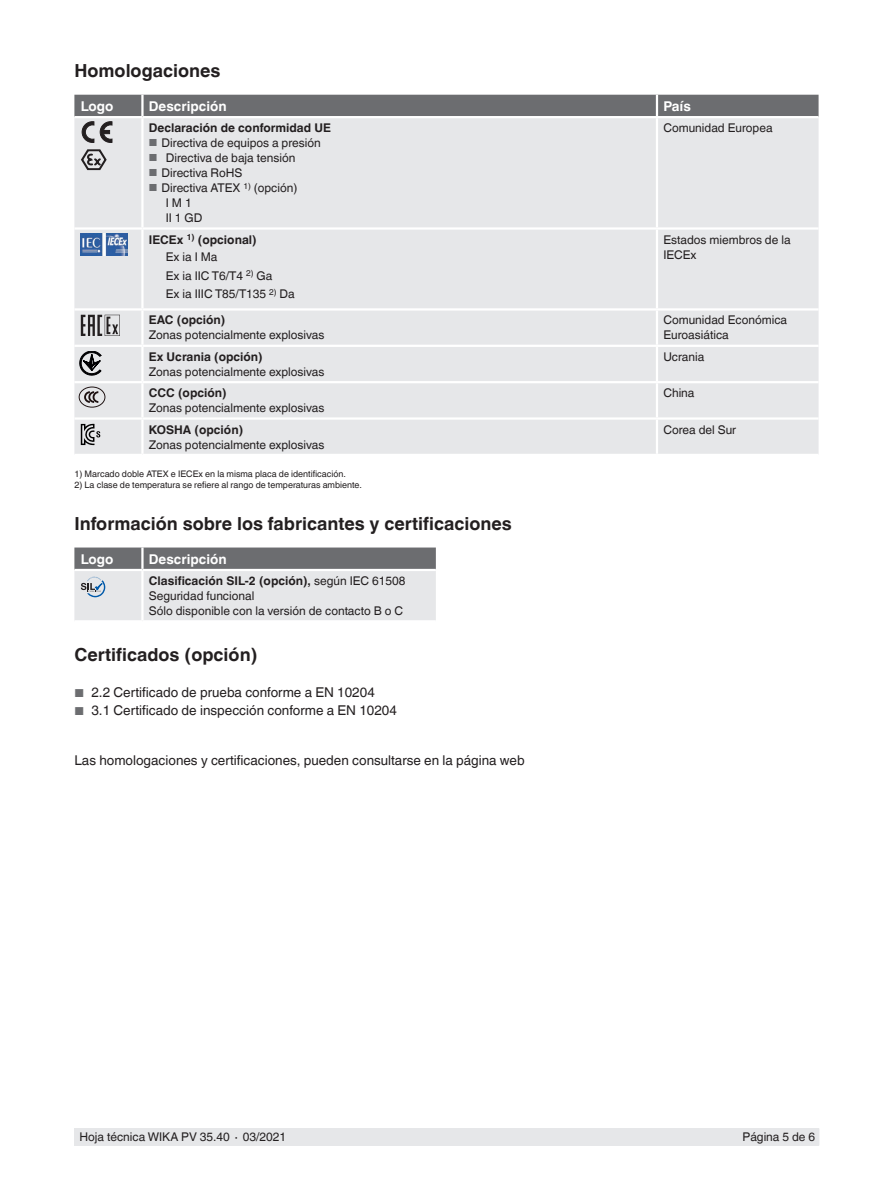
<style>
.page{position:relative;width:893px;height:1188px;background:#fff}
.page>*{position:absolute;margin:0;border:0;box-sizing:border-box;transform-origin:0 0}
.t1{font:700 18px "Helvetica World";color:#231f20}
.t2{font:13.5px "Helvetica World";color:#231f20}
.t3{font:700 13.5px "Helvetica World";color:#fff}
.t4{font:12px/15px "Helvetica World";color:#231f20}
.t5{font:700 12px "Helvetica World";color:#231f20}
.t6{font:9px "Helvetica World";color:#231f20}
.s1{font-size:10.2px;color:#6c6d70}
.s2{font-weight:700}
.s3{font-size:11.55px;color:#6c6d70}
</style>
<div class="page">
<div style="left:75px;top:1128px;width:744px;height:17px;background:#e6e7e9"></div>
<div style="left:74px;top:142px;width:745px;height:312px;background:#e6e7e9"></div>
<hr style="left:142px;top:308px;width:515px;height:3px;background:#fff">
<hr style="left:74px;top:345px;width:68px;height:2px;background:#fff">
<hr style="left:142px;top:345px;width:515px;height:2px;background:#fff">
<hr style="left:657px;top:345px;width:162px;height:2px;background:#fff">
<hr style="left:74px;top:227px;width:68px;height:3px;background:#fff">
<hr style="left:142px;top:227px;width:515px;height:3px;background:#fff">
<hr style="left:657px;top:227px;width:162px;height:3px;background:#fff">
<hr style="left:142px;top:417px;width:515px;height:3px;background:#fff">
<hr style="left:74px;top:308px;width:68px;height:3px;background:#fff">
<hr style="left:141px;top:420px;width:3px;height:34px;background:#fff">
<hr style="left:657px;top:308px;width:162px;height:3px;background:#fff">
<hr style="left:656px;top:420px;width:2px;height:34px;background:#fff">
<hr style="left:656px;top:383px;width:2px;height:34px;background:#fff">
<hr style="left:657px;top:417px;width:162px;height:3px;background:#fff">
<hr style="left:141px;top:383px;width:3px;height:34px;background:#fff">
<hr style="left:74px;top:417px;width:68px;height:3px;background:#fff">
<hr style="left:656px;top:118px;width:2px;height:109px;background:#fff">
<hr style="left:656px;top:230px;width:2px;height:78px;background:#fff">
<hr style="left:141px;top:118px;width:3px;height:109px;background:#fff">
<hr style="left:141px;top:230px;width:3px;height:78px;background:#fff">
<hr style="left:141px;top:347px;width:3px;height:34px;background:#fff">
<hr style="left:656px;top:347px;width:2px;height:34px;background:#fff">
<hr style="left:74px;top:381px;width:68px;height:2px;background:#fff">
<hr style="left:142px;top:381px;width:515px;height:2px;background:#fff">
<hr style="left:657px;top:381px;width:162px;height:2px;background:#fff">
<hr style="left:656px;top:311px;width:2px;height:34px;background:#fff">
<hr style="left:141px;top:311px;width:3px;height:34px;background:#fff">
<svg style="left:74px;top:548px;width:362px;height:72px;background:#c2c4c6"></svg>
<svg style="left:74px;top:95px;width:745px;height:47px;background:#afb0b2"></svg>
<svg style="left:81px;top:149px;width:26px;height:21px"></svg>
<img style="left:81px;top:234px;width:47px;height:21px">
<svg style="left:81px;top:315px;width:39px;height:21px"></svg>
<svg style="left:80px;top:351px;width:21px;height:24px"></svg>
<svg style="left:79px;top:387px;width:26px;height:21px"></svg>
<svg style="left:81px;top:424px;width:19px;height:21px"></svg>
<h1 class="t1" style="left:74px;top:60px;width:148px">Homologaciones</h1>
<p class="t3" style="left:81px;top:98px;width:34px">Logo</p>
<p class="t3" style="left:149px;top:98px;width:79px">Descripción</p>
<p class="t3" style="left:663px;top:98px;width:29px">País</p>
<p class="t5" style="left:149px;top:121px;width:184px">Declaración de conformidad UE</p>
<p class="t4" style="left:149px;top:135px;width:173px"><span class="s1">■</span> Directiva de equipos a presión</p>
<p class="t4" style="left:149px;top:150px;width:148px"><span class="s1">■</span> Directiva de baja tensión</p>
<p class="t4" style="left:149px;top:165px;width:95px"><span class="s1">■</span> Directiva RoHS</p>
<p class="t4" style="left:166px;top:180px;width:133px;text-indent:-17px"><span class="s1">■</span> Directiva ATEX <sup>1)</sup> (opción)<br>I M 1<br>II 1 GD</p>
<p class="t4" style="left:663px;top:120px;width:111px">Comunidad Europea</p>
<p class="t4" style="left:166px;top:230px;width:131px;line-height:18.3px;text-indent:-17px"><span class="s2">IECEx</span> <sup>1)</sup> <span class="s2">(opcional)<br></span>Ex ia I Ma<br>Ex ia IIC T6/T4 <sup>2)</sup> Ga<br>Ex ia IIIC T85/T135 <sup>2)</sup> Da</p>
<p class="t4" style="left:663px;top:232px;width:129px">Estados miembros de la<br>IECEx</p>
<p class="t5" style="left:149px;top:313px;width:78px">EAC (opción)</p>
<p class="t4" style="left:149px;top:328px;width:177px">Zonas potencialmente explosivas</p>
<p class="t4" style="left:663px;top:313px;width:125px">Comunidad Económica<br>Euroasiática</p>
<p class="t5" style="left:149px;top:350px;width:115px">Ex Ucrania (opción)</p>
<p class="t4" style="left:149px;top:364px;width:177px">Zonas potencialmente explosivas</p>
<p class="t4" style="left:663px;top:349px;width:42px">Ucrania</p>
<p class="t5" style="left:149px;top:386px;width:79px">CCC (opción)</p>
<p class="t4" style="left:149px;top:401px;width:177px">Zonas potencialmente explosivas</p>
<p class="t4" style="left:663px;top:386px;width:33px">China</p>
<p class="t5" style="left:149px;top:422px;width:96px">KOSHA (opción)</p>
<p class="t4" style="left:149px;top:437px;width:177px">Zonas potencialmente explosivas</p>
<p class="t4" style="left:663px;top:422px;width:74px">Corea del Sur</p>
<p class="t6" style="left:74px;top:469px;width:273px">1) Marcado doble ATEX e IECEx en la misma placa de identificación.</p>
<p class="t6" style="left:74px;top:479px;width:289px">2) La clase de temperatura se refiere al rango de temperaturas ambiente.</p>
<h1 class="t1" style="left:74px;top:513px;width:439px">Información sobre los fabricantes y certificaciones</h1>
<p class="t3" style="left:81px;top:551px;width:34px">Logo</p>
<p class="t3" style="left:149px;top:551px;width:79px">Descripción</p>
<p class="t4" style="left:149px;top:573px;width:258px"><span class="s2">Clasificación SIL-2 (opción),</span> según IEC 61508<br>Seguridad funcional<br>Sólo disponible con la versión de contacto B o C</p>
<h1 class="t1" style="left:74px;top:645px;width:184px">Certificados (opción)</h1>
<p class="t2" style="left:74px;top:685px;width:302px"><span class="s3">■</span> 2.2 Certificado de prueba conforme a EN 10204</p>
<p class="t2" style="left:74px;top:703px;width:324px"><span class="s3">■</span> 3.1 Certificado de inspección conforme a EN 10204</p>
<p class="t2" style="left:74px;top:752px;width:452px">Las homologaciones y certificaciones, pueden consultarse en la página web</p>
<p class="t4" style="left:80px;top:1130px;width:208px">Hoja técnica WIKA PV 35.40 ∙ 03/2021</p>
<p class="t4" style="left:743px;top:1130px;width:74px">Página 5 de 6</p>
</div>
